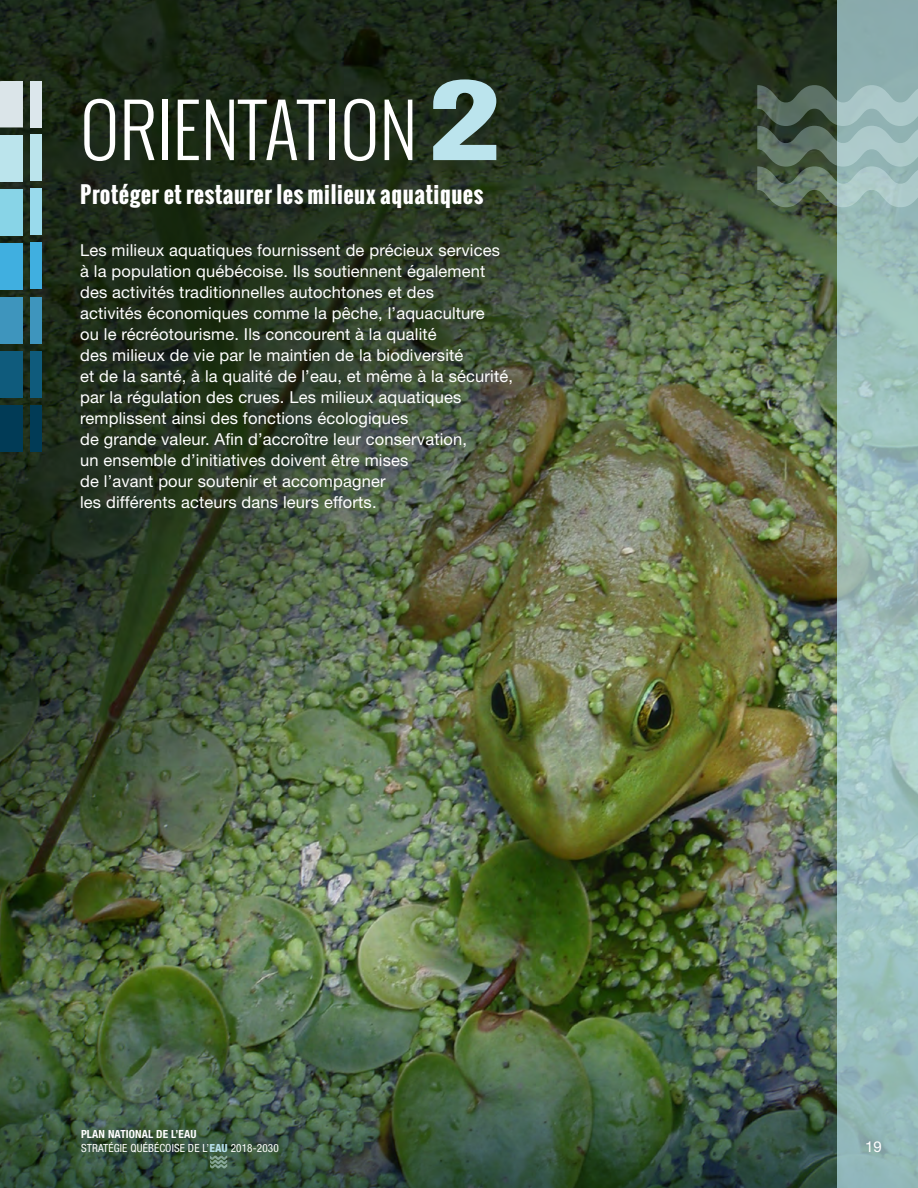
<style>
.page{position:relative;width:918px;height:1188px;background:#fff}
.page>*{position:absolute;margin:0;border:0;box-sizing:border-box;transform-origin:0 0}
.t1{font:300 72px "Oswald";color:#fff}
.t2{font:700 22.5px "Oswald";letter-spacing:.025em;color:#fff}
.t3{font:16.5px/21px "Helvetica Neue LT Std";letter-spacing:.01em;color:#fff}
.t4{font:15px "Helvetica Neue LT Std";color:#fff}
.t5{font:condensed 11.25px/13.5px "Helvetica Neue LT Std";letter-spacing:.01em;color:#fff}
.s1{font-weight:700;font-size:90px;color:#bbe4ed}
.s2{font-weight:700}
.s3{font-weight:800;color:#b5deeb}
</style>
<div class="page">
<img style="left:0;top:0;width:837px;height:953px">
<img style="left:0;top:953px;width:837px;height:235px">
<svg style="left:837px;top:0;width:81px;height:1188px;background:#9cc0bd"></svg>
<div style="left:854px;top:1127px;width:42px;height:39px;background:#000;opacity:.3"></div>
<div style="left:67px;top:1116px;width:226px;height:50px;background:#000;opacity:.3"></div>
<svg style="left:210px;top:1156px;width:17px;height:12px"></svg>
<div style="left:0;top:297px;width:23px;height:47px;background:#3e95bd"></div>
<div style="left:30px;top:297px;width:12px;height:47px;background:#3e95bd"></div>
<div style="left:0;top:243px;width:23px;height:47px;background:#40afe0"></div>
<div style="left:30px;top:243px;width:12px;height:46px;background:#40afe0"></div>
<div style="left:0;top:189px;width:23px;height:47px;background:#88d4e7"></div>
<div style="left:30px;top:189px;width:12px;height:46px;background:#99daec"></div>
<div style="left:0;top:135px;width:23px;height:47px;background:#bbe4ec"></div>
<div style="left:30px;top:135px;width:12px;height:46px;background:#bbe4ec"></div>
<svg style="left:0;top:81px;width:23px;height:46px"></svg>
<div style="left:30px;top:81px;width:12px;height:46px;background:#dce7ec"></div>
<div style="left:0;top:405px;width:23px;height:47px;background:#013b56"></div>
<div style="left:30px;top:406px;width:12px;height:46px;background:#013b56"></div>
<div style="left:0;top:351px;width:23px;height:47px;background:#0f5b7c"></div>
<div style="left:30px;top:351px;width:12px;height:46px;background:#0f5b7c"></div>
<svg style="left:758px;top:85px;width:160px;height:122px;background:#79928a"></svg>
<h2 class="t1" style="left:80px;top:81px;width:421px">ORIENTATION <span class="s1">2</span></h2>
<h2 class="t2" style="left:80px;top:177px;width:405px">Protéger et restaurer les milieux aquatiques</h2>
<p class="t3" style="left:80px;top:240px;width:434px">Les milieux aquatiques fournissent de précieux services à la population québécoise. Ils soutiennent également des activités traditionnelles autochtones et des<br>activités économiques comme la pêche, l’aquaculture<br>ou le récréotourisme. Ils concourent à la qualité<br>des milieux de vie par le maintien de la biodiversité<br>et de la santé, à la qualité de l’eau, et même à la sécurité, par la régulation des crues. Les milieux aquatiques remplissent ainsi des fonctions écologiques<br>de grande valeur. Afin d’accroître leur conservation,<br>un ensemble d’initiatives doivent être mises<br>de l’avant pour soutenir et accompagner<br>les différents acteurs dans leurs efforts.</p>
<p class="t5" style="left:81px;top:1128px;width:199px"><span class="s2">PLAN NATIONAL DE L’EAU<br></span>STRATÉGIE QUÉBÉCOISE DE L’<span class="s3">EAU</span> 2018-2030</p>
<p class="t4" style="left:865px;top:1138px;width:18px">19</p>
</div>
